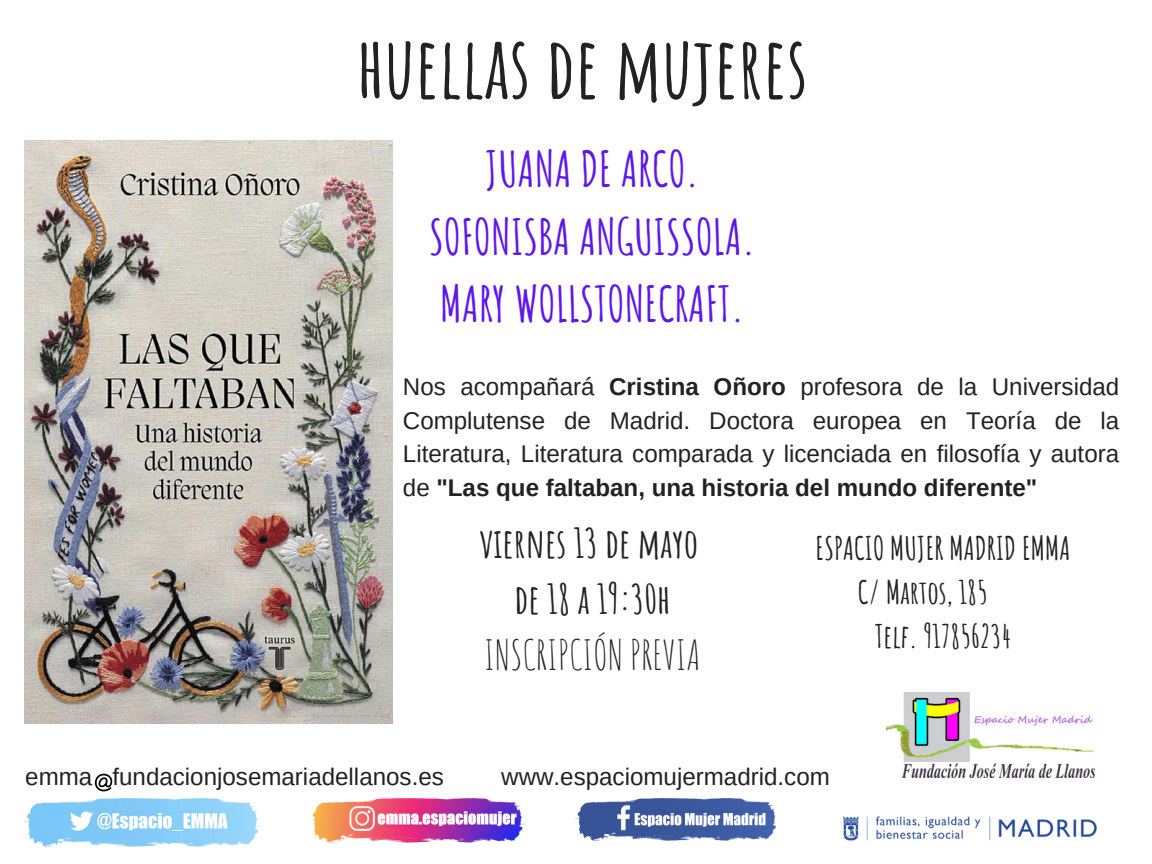
<style>
.page{position:relative;width:1152px;height:864px;background:#fff}
.page>*{position:absolute;margin:0;border:0;box-sizing:border-box;transform-origin:0 0}
.t1{font:700 84.45px "Amatic SC";color:#222}
.t2{font:700 48.45px "Amatic SC";color:#5e17eb}
.t3{font:700 40.2px "Amatic SC";color:#222}
.t4{font:40.2px "Amatic SC";color:#222}
.t5{font:700 31.65px "Amatic SC";color:#222}
.t6{font:24.15px/33.8px "Arimo";color:#222;text-align:justify}
.s1{font-weight:700}
</style>
<div class="page">
<img style="left:94px;top:774px;width:18px;height:18px">
<img style="left:842px;top:816px;width:255px;height:25px">
<img style="left:24px;top:799px;width:236px;height:48px">
<img style="left:311px;top:799px;width:213px;height:43px">
<img style="left:575px;top:799px;width:201px;height:41px">
<img style="left:887px;top:692px;width:208px;height:86px">
<img style="left:24px;top:140px;width:368px;height:583px">
<p class="t1" style="left:357px;top:13px;width:453px">huellas de mujeres</p>
<p class="t2" style="left:485px;top:138px;width:216px">JUANA DE ARCO.</p>
<p class="t2" style="left:429px;top:206px;width:328px">SOFONISBA ANGUISSOLA.</p>
<p class="t2" style="left:440px;top:273px;width:306px">MARY WOLLSTONECRAFT.</p>
<p class="t6" style="left:403px;top:370px;width:718px">Nos acompañará <span class="s1">Cristina Oñoro</span> profesora de la Universidad Complutense de Madrid. Doctora europea en Teoría de la Literatura, Literatura comparada y licenciada en filosofía y autora de <span class="s1">"Las que faltaban, una historia del mundo diferente"</span></p>
<p class="t5" style="left:816px;top:528px;width:257px">ESPACIO MUJER MADRID EMMA</p>
<p class="t5" style="left:858px;top:572px;width:131px">C/ Martos, 185</p>
<p class="t5" style="left:875px;top:615px;width:137px">Telf. 917856234</p>
<p class="t3" style="left:479px;top:517px;width:220px">viernes 13 de mayo</p>
<p class="t3" style="left:514px;top:573px;width:158px">de 18 a 19:30h</p>
<p class="t4" style="left:484px;top:629px;width:218px">INSCRIPCIÓN PREVIA</p>
<p class="t6" style="left:25px;top:760px;width:420px">emma fundacionjosemariadellanos.es</p>
<p class="t6" style="left:501px;top:760px;width:330px">www.espaciomujermadrid.com</p>
</div>
